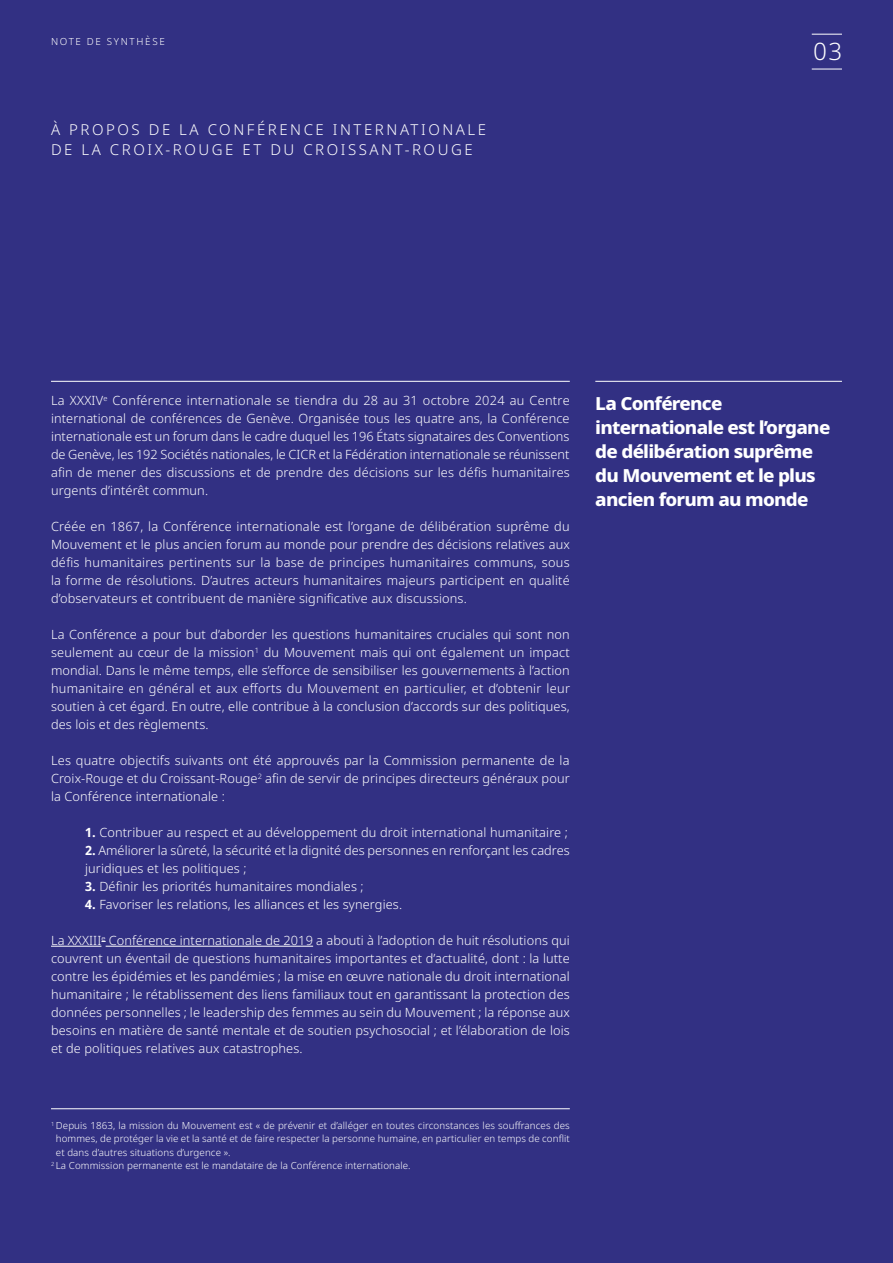
<style>
.page{position:relative;width:893px;height:1263px;background:#323083}
.page>*{position:absolute;margin:0;border:0;box-sizing:border-box;transform-origin:0 0}
.t1{font:300 24px "Noto Sans";color:#fff}
.t2{font:800 18px/24px "Noto Sans";letter-spacing:-.04em;color:#fff;scale:1.05 1}
.t3{font:300 15px/19.5px "Noto Sans";letter-spacing:.17em;color:#fff}
.t4{font:300 12.75px/18px "Noto Sans";letter-spacing:.01em;color:#fff;text-align:justify}
.t5{font:300 9.75px "Noto Sans";letter-spacing:.01em;color:#fff}
.t6{font:300 9.75px "Noto Sans";letter-spacing:.17em;color:#fff}
.s1{font-weight:700}
</style>
<div class="page">
<hr style="left:51px;top:946px;width:50px;height:1px;background:#fff">
<hr style="left:106px;top:946px;width:207px;height:1px;background:#fff">
<hr style="left:51px;top:381px;width:519px;height:1px;background:#fff">
<hr style="left:51px;top:1108px;width:519px;height:1px;background:#fff">
<hr style="left:595px;top:381px;width:247px;height:1px;background:#fff">
<hr style="left:812px;top:34px;width:30px;height:1px;background:#fff">
<hr style="left:812px;top:69px;width:30px;height:1px;background:#fff">
<p class="t6" style="left:51px;top:35px;width:115px">NOTE DE SYNTHÈSE</p>
<p class="t3" style="left:51px;top:120px;width:437px">À PROPOS DE LA CONFÉRENCE INTERNATIONALE<br>DE LA CROIX-ROUGE ET DU CROISSANT-ROUGE</p>
<h1 class="t1" style="left:813px;top:37px;width:30px">03</h1>
<p class="t4" style="left:51px;top:391px;width:520px">La XXXIV<sup>e</sup> Conférence internationale se tiendra du 28 au 31 octobre 2024 au Centre international de conférences de Genève. Organisée tous les quatre ans, la Conférence internationale est un forum dans le cadre duquel les 196 États signataires des Conventions de Genève, les 192 Sociétés nationales, le CICR et la Fédération internationale se réunissent afin de mener des discussions et de prendre des décisions sur les défis humanitaires urgents d’intérêt commun.</p>
<p class="t4" style="left:51px;top:517px;width:520px">Créée en 1867, la Conférence internationale est l’organe de délibération suprême du Mouvement et le plus ancien forum au monde pour prendre des décisions relatives aux défis humanitaires pertinents sur la base de principes humanitaires communs, sous la forme de résolutions. D’autres acteurs humanitaires majeurs participent en qualité d’observateurs et contribuent de manière significative aux discussions.</p>
<p class="t4" style="left:51px;top:625px;width:521px">La Conférence a pour but d’aborder les questions humanitaires cruciales qui sont non seulement au cœur de la mission<sup>1</sup> du Mouvement mais qui ont également un impact mondial. Dans le même temps, elle s’efforce de sensibiliser les gouvernements à l’action humanitaire en général et aux efforts du Mouvement en particulier, et d’obtenir leur soutien à cet égard. En outre, elle contribue à la conclusion d’accords sur des politiques, des lois et des règlements.</p>
<p class="t4" style="left:51px;top:751px;width:520px">Les quatre objectifs suivants ont été approuvés par la Commission permanente de la Croix-Rouge et du Croissant-Rouge<sup>2</sup> afin de servir de principes directeurs généraux pour la Conférence internationale :</p>
<p class="t4" style="left:85px;top:823px;width:484px"><span class="s1">1.</span> Contribuer au respect et au développement du droit international humanitaire ;</p>
<p class="t4" style="left:85px;top:841px;width:486px"><span class="s1">2.</span> Améliorer la sûreté, la sécurité et la dignité des personnes en renforçant les cadres juridiques et les politiques ;</p>
<p class="t4" style="left:85px;top:877px;width:280px"><span class="s1">3.</span> Définir les priorités humanitaires mondiales ;</p>
<p class="t4" style="left:85px;top:895px;width:319px"><span class="s1">4.</span> Favoriser les relations, les alliances et les synergies.</p>
<p class="t4" style="left:51px;top:931px;width:520px">La XXXIII<sup>e</sup> Conférence internationale de 2019 a abouti à l’adoption de huit résolutions qui couvrent un éventail de questions humanitaires importantes et d’actualité, dont : la lutte contre les épidémies et les pandémies ; la mise en œuvre nationale du droit international humanitaire ; le rétablissement des liens familiaux tout en garantissant la protection des données personnelles ; le leadership des femmes au sein du Mouvement ; la réponse aux besoins en matière de santé mentale et de soutien psychosocial ; et l’élaboration de lois et de politiques relatives aux catastrophes.</p>
<h2 class="t2" style="left:595px;top:392px;width:225px">La Conférence internationale est l’organe de délibération suprême du Mouvement et le plus ancien forum au monde</h2>
<p class="t5" style="left:51px;top:1120px;width:520px"><sup>1</sup> Depuis 1863, la mission du Mouvement est « de prévenir et d’alléger en toutes circonstances les souffrances des</p>
<p class="t5" style="left:56px;top:1133px;width:515px">hommes, de protéger la vie et la santé et de faire respecter la personne humaine, en particulier en temps de conflit</p>
<p class="t5" style="left:56px;top:1147px;width:176px">et dans d’autres situations d’urgence ».</p>
<p class="t5" style="left:51px;top:1160px;width:361px"><sup>2</sup> La Commission permanente est le mandataire de la Conférence internationale.</p>
</div>
